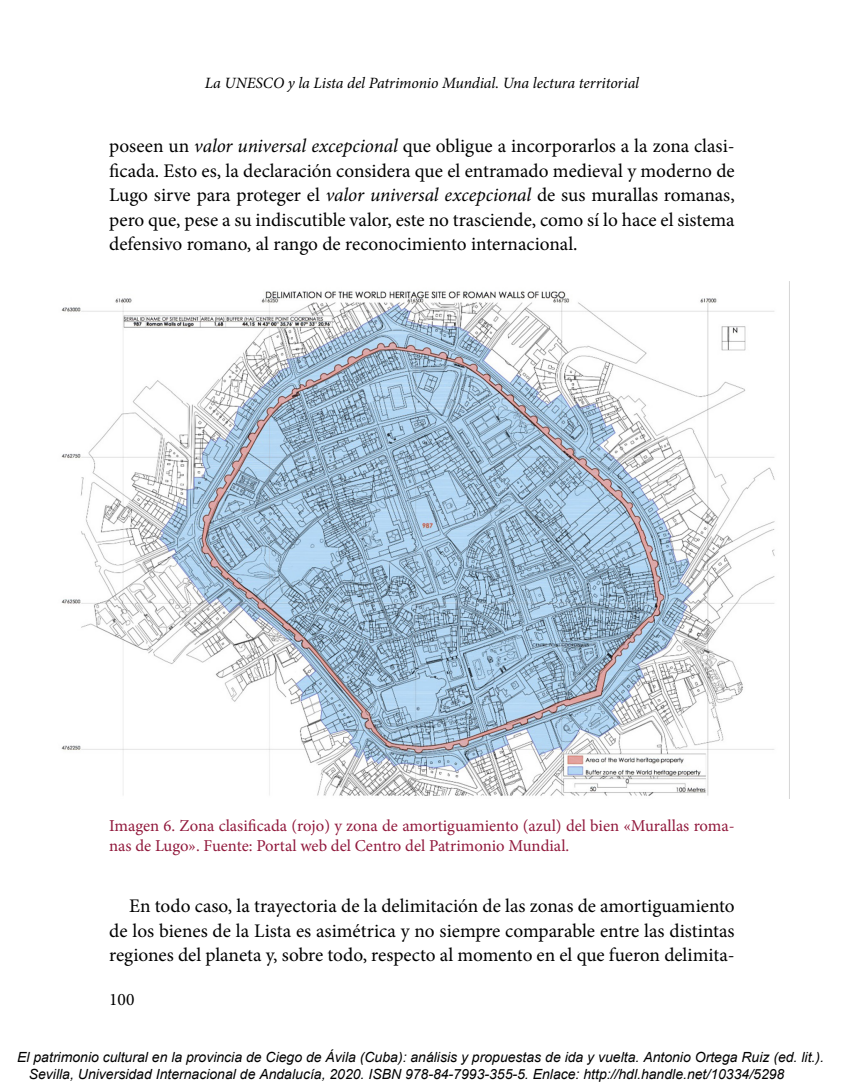
<style>
.page{position:relative;width:844px;height:1092px;background:#fff}
.page>*{position:absolute;margin:0;border:0;box-sizing:border-box;transform-origin:0 0}
.t1{font:19.25px/24.5px "Minion Pro";letter-spacing:-.01em;color:#000;text-align:justify}
.t2{font:17.5px "Minion Pro";color:#000}
.t3{font:16.62px/19.9px "Minion Pro";letter-spacing:-.02em;color:#91193c}
.t4{font:italic 15.75px "Minion Pro";letter-spacing:-.01em;color:#000}
.t5{font:italic 14px/16.8px "Arial";color:#000}
.s1{font-style:italic}
</style>
<div class="page">
<img style="left:61px;top:290px;width:714px;height:506px">
<p class="t4" style="left:205px;top:73px;width:436px">La UNESCO y la Lista del Patrimonio Mundial. Una lectura territorial</p>
<p class="t1" style="left:109px;top:134px;width:627px">poseen un <span class="s1">valor universal excepcional</span> que obligue a incorporarlos a la zona clasi&shy;ficada. Esto es, la declaración considera que el entramado medieval y moderno de Lugo sirve para proteger el <span class="s1">valor universal excepcional</span> de sus murallas romanas, pero que, pese a su indiscutible valor, este no trasciende, como sí lo hace el sistema defensivo romano, al rango de reconocimiento internacional.</p>
<p class="t3" style="left:109px;top:815px;width:627px">Imagen 6. Zona clasificada (rojo) y zona de amortiguamiento (azul) del bien «Murallas roma&shy;nas de Lugo». Fuente: Portal web del Centro del Patrimonio Mundial.</p>
<p class="t1" style="left:109px;top:893px;width:627px;text-indent:20px">En todo caso, la trayectoria de la delimitación de las zonas de amortiguamiento de los bienes de la Lista es asimétrica y no siempre comparable entre las distintas regiones del planeta y, sobre todo, respecto al momento en el que fueron delimita-</p>
<p class="t2" style="left:109px;top:987px;width:27px">100</p>
<p class="t5" style="left:29px;top:1049px;width:796px;text-indent:-12px">El patrimonio cultural en la provincia de Ciego de Ávila (Cuba): análisis y propuestas de ida y vuelta. Antonio Ortega Ruiz (ed. lit.).<br>Sevilla, Universidad Internacional de Andalucía, 2020. ISBN 978-84-7993-355-5. Enlace: http://hdl.handle.net/10334/5298</p>
</div>
